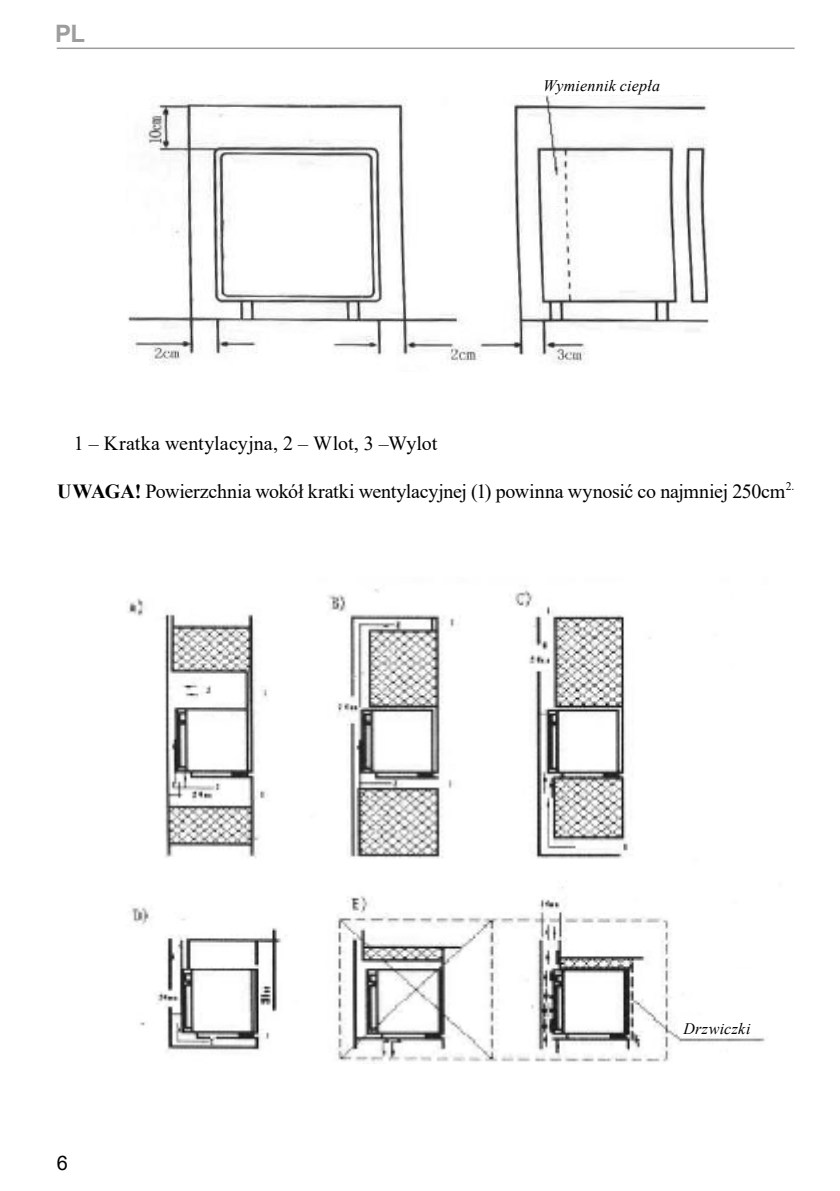
<style>
.page{position:relative;width:840px;height:1191px;background:#fff}
.page>*{position:absolute;margin:0;border:0;box-sizing:border-box;transform-origin:0 0}
.t1{font:700 24px "Arial";color:#9d9d9c}
.t2{font:20px "Times New Roman";letter-spacing:-.01em;color:#000}
.t3{font:20px "Arial";color:#000}
.t4{font:italic 16px "Times New Roman";letter-spacing:.015em;color:#000}
.s1{font-weight:700}
</style>
<div class="page">
<hr style="left:57px;top:48px;width:737px;height:1px;background:#9d9d9c">
<img style="left:128px;top:95px;width:582px;height:270px">
<img style="left:127px;top:589px;width:638px;height:473px">
<div style="left:678px;top:1016px;width:93px;height:20px;background:#fff"></div>
<p class="t1" style="left:55px;top:16px;width:32px">PL</p>
<p class="t4" style="left:543px;top:74px;width:118px">Wymiennik ciepła</p>
<p class="t2" style="left:74px;top:430px;width:365px">1 – Kratka wentylacyjna, 2 – Wlot, 3 –Wylot</p>
<p class="t2" style="left:57px;top:478px;width:738px"><span class="s1">UWAGA!</span> Powierzchnia wokół kratki wentylacyjnej (1) powinna wynosić co najmniej 250cm<sup>2.</sup></p>
<p class="t3" style="left:57px;top:1148px;width:13px">6</p>
<p class="t4" style="left:683px;top:1018px;width:69px">Drzwiczki</p>
</div>
